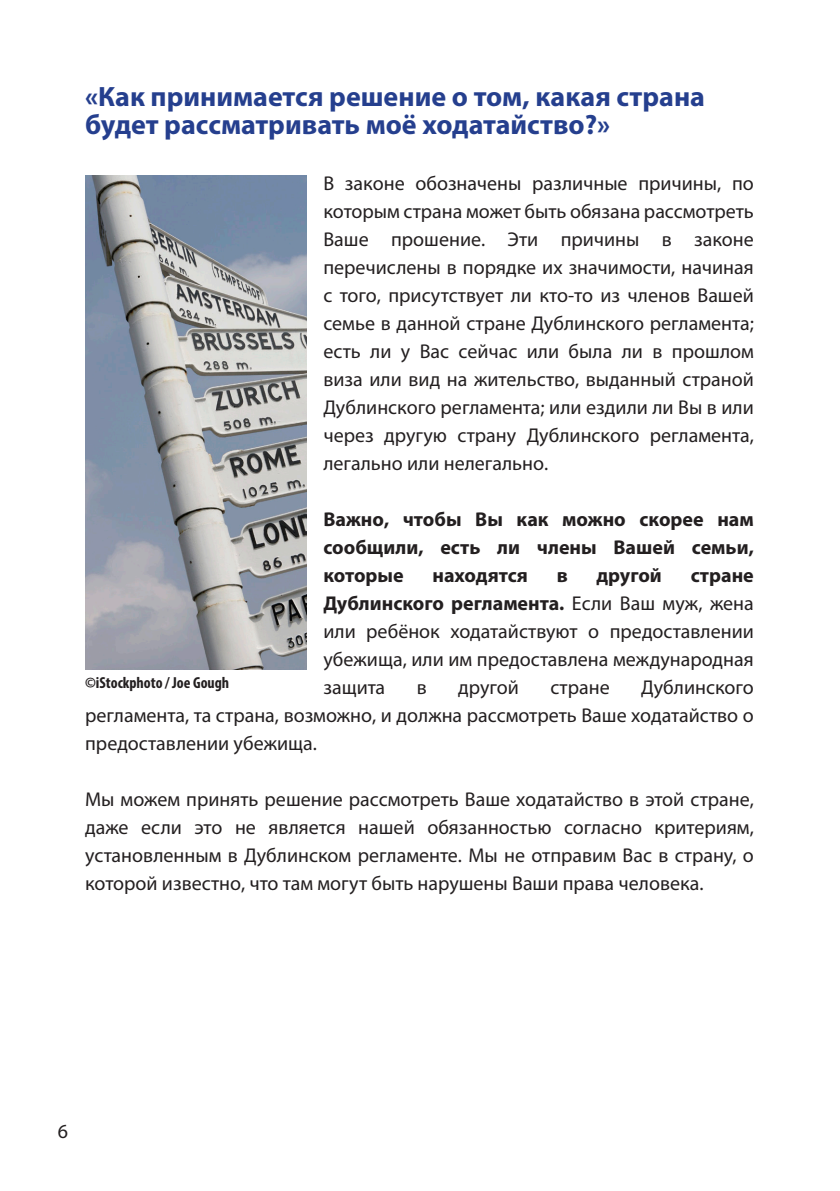
<style>
.page{position:relative;width:840px;height:1191px;background:#fff}
.page>*{position:absolute;margin:0;border:0;box-sizing:border-box;transform-origin:0 0}
.Default_question{font:700 28px/28px "Myriad Pro";color:#253f8e}
.Default{font:20px/28px "Myriad Pro";color:#231f20;text-align:justify}
.Default-2{font:700 20px/28px "Myriad Pro";color:#231f20;text-align:justify}
.Footnote_Text{font:700 condensed 16px "Myriad Pro";color:#231f20}
.s1{font-weight:700}
</style>
<div class="page">
<img style="left:85px;top:176px;width:221px;height:494px">
<p class="Default_question" style="left:85px;top:82px;width:621px">«Как принимается решение о том, какая страна будет рассматривать моё ходатайство?»</p>
<p class="Default" style="left:323px;top:169px;width:432px">В законе обозначены различные причины, по которым страна может быть обязана рассмотреть Ваше прошение. Эти причины в законе перечислены в порядке их значимости, начиная с того, присутствует ли кто-то из членов Вашей семье в данной стране Дублинского регламента; есть ли у Вас сейчас или была ли в прошлом виза или вид на жительство, выданный страной Дублинского регламента; или ездили ли Вы в или через другую страну Дублинского регламента, легально или нелегально.</p>
<p class="Default-2" style="left:323px;top:505px;width:432px">Важно, чтобы Вы как можно скорее нам сообщили, есть ли члены Вашей семьи, которые</p>
<p class="Default-2" style="left:432px;top:561px;width:97px">находятся</p>
<p class="Default-2" style="left:556px;top:561px;width:13px">в</p>
<p class="Default-2" style="left:596px;top:561px;width:67px">другой</p>
<p class="Default" style="left:323px;top:561px;width:432px;text-indent:367px"><span class="s1">стране Дублинского регламента.</span> Если Ваш муж, жена или ребёнок ходатайствуют о предоставлении убежища, или им предоставлена международная защита</p>
<p class="Footnote_Text" style="left:85px;top:673px;width:146px">©iStockphoto / Joe Gough</p>
<p class="Default" style="left:85px;top:673px;width:669px;text-indent:555px">Дублинского регламента, та страна, возможно, и должна рассмотреть Ваше ходатайство о предоставлении убежища.</p>
<p class="Default" style="left:85px;top:785px;width:670px">Мы можем принять решение рассмотреть Ваше ходатайство в этой стране, даже если это не является нашей обязанностью согласно критериям, установленным в Дублинском регламенте. Мы не отправим Вас в страну, о которой известно, что там могут быть нарушены Ваши права человека.</p>
<p class="Default" style="left:416px;top:673px;width:11px">в</p>
<p class="Default" style="left:458px;top:673px;width:62px">другой</p>
<p class="Default" style="left:550px;top:673px;width:61px">стране</p>
<p class="Default" style="left:58px;top:1117px;width:12px">6</p>
</div>
